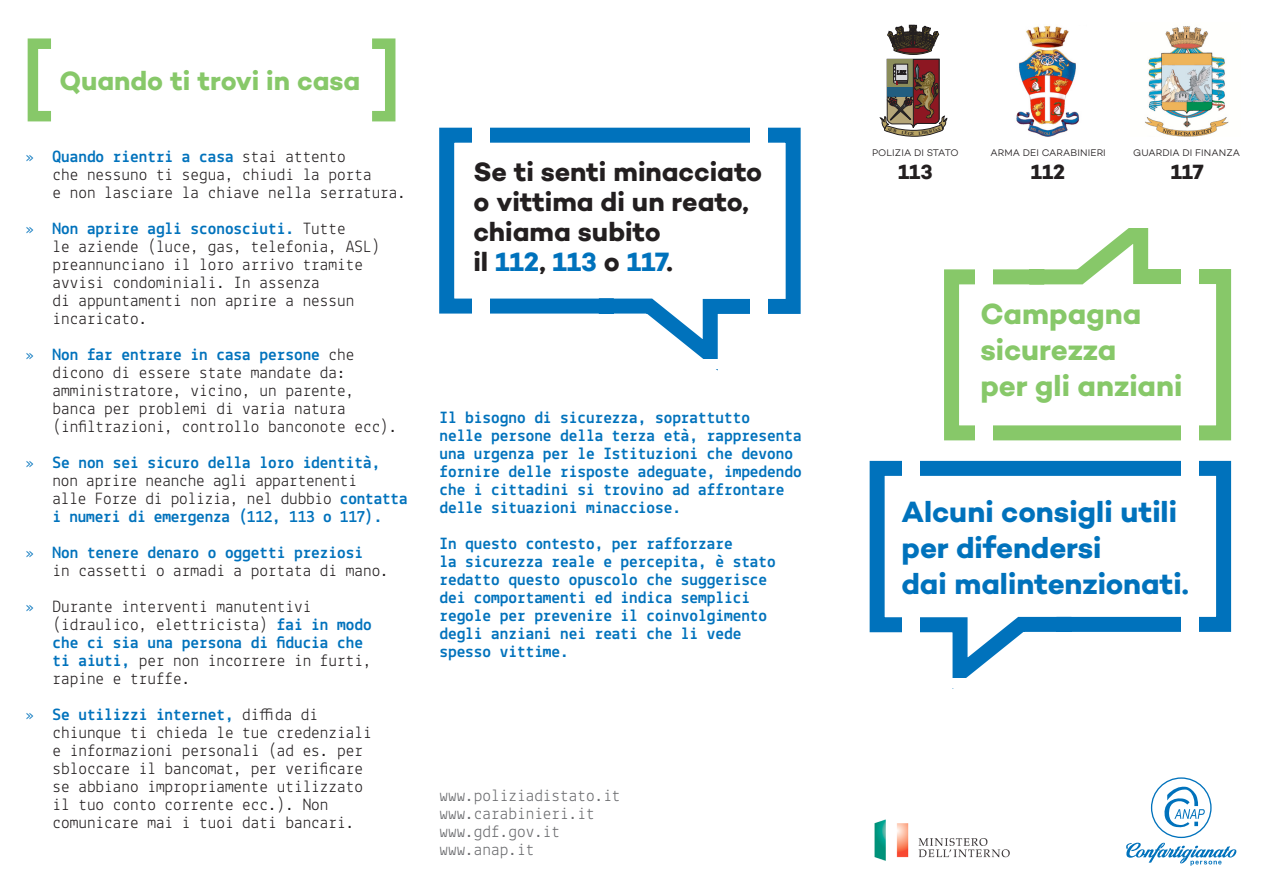
<style>
.page{position:relative;width:1263px;height:893px;background:#fff}
.page>*{position:absolute;margin:0;border:0;box-sizing:border-box;transform-origin:0 0}
.t1{font:29.7px/36px "Campton Bold DEMO";color:#0072bc}
.t2{font:29.7px/36px "Campton Bold DEMO";color:#87c869}
.t3{font:27px/30px "Campton Bold DEMO";color:#231f20}
.t4{font:27px "Campton Bold DEMO";color:#87c869}
.t5{font:21px "Campton Bold DEMO";color:#231f20}
.t6{font:17.25px/18px "Lekton";color:#231f20}
.t7{font:700 17.25px/18px "Lekton";color:#0072bc}
.t8{font:17.25px/18px "Lekton";color:#6c6d70}
.t9{font:9.75px "Campton Light DEMO";letter-spacing:.01em;color:#231f20}
.s1{color:#0072bc}
.s2{font-weight:700;color:#0072bc}
.s3{font-weight:400}
.s4{font-weight:400;color:#231f20}
</style>
<div class="page">
<svg style="left:944px;top:228px;width:288px;height:213px"></svg>
<svg style="left:869px;top:460px;width:363px;height:229px"></svg>
<div style="left:902px;top:419px;width:17px;height:240px;background:#fff"></div>
<div style="left:975px;top:230px;width:17px;height:216px;background:#fff"></div>
<div style="left:1181px;top:251px;width:17px;height:385px;background:#fff"></div>
<div style="left:941px;top:678px;width:29px;height:9px;background:#fff"></div>
<svg style="left:439px;top:127px;width:362px;height:244px"></svg>
<div style="left:751px;top:118px;width:17px;height:254px;background:#fff"></div>
<div style="left:472px;top:108px;width:17px;height:231px;background:#fff"></div>
<div style="left:700px;top:360px;width:30px;height:9px;background:#fff"></div>
<svg style="left:1151px;top:777px;width:60px;height:61px"></svg>
<div style="left:1152px;top:779px;width:58px;height:58px;background:#fff;border-radius:50%"></div>
<svg style="left:1164px;top:786px;width:41px;height:42px"></svg>
<svg style="left:1126px;top:843px;width:111px;height:23px"></svg>
<div style="left:28px;top:38px;width:28px;height:83px;border:10px solid #87c869"></div>
<div style="left:367px;top:38px;width:28px;height:83px;border:10px solid #87c869"></div>
<img style="left:1016px;top:26px;width:64px;height:111px">
<img style="left:1145px;top:26px;width:84px;height:110px">
<img style="left:874px;top:819px;width:136px;height:42px">
<svg style="left:880px;top:25px;width:67px;height:111px"></svg>
<h2 class="t4" style="left:60px;top:65px;width:302px">Quando ti trovi in casa</h2>
<p class="t6" style="left:53px;top:147px;width:355px;text-indent:-27px"><span class="s1">»</span> <span class="s2">Quando rientri a casa</span> stai attento<br>che nessuno ti segua, chiudi la porta<br>e non lasciare la chiave nella serratura.</p>
<p class="t6" style="left:53px;top:219px;width:329px;text-indent:-27px"><span class="s1">»</span> <span class="s2">Non aprire agli sconosciuti.</span> Tutte<br>le aziende (luce, gas, telefonia, ASL) preannunciano il loro arrivo tramite avvisi condominiali. In assenza<br>di appuntamenti non aprire a nessun incaricato.</p>
<p class="t6" style="left:53px;top:345px;width:346px;text-indent:-27px"><span class="s1">»</span> <span class="s2">Non far entrare in casa persone</span> che dicono di essere state mandate da: amministratore, vicino, un parente, banca per problemi di varia natura (infiltrazioni, controllo banconote ecc).</p>
<p class="t7" style="left:53px;top:453px;width:357px;text-indent:-27px"><span class="s3">»</span> Se non sei sicuro della loro identità, <span class="s4">non aprire neanche agli appartenenti<br>alle Forze di polizia, nel dubbio</span> contatta i numeri di emergenza (112, 113 o 117).</p>
<p class="t6" style="left:53px;top:543px;width:338px;text-indent:-27px"><span class="s1">»</span> <span class="s2">Non tenere denaro o oggetti preziosi<br></span>in cassetti o armadi a portata di mano.</p>
<p class="t6" style="left:53px;top:597px;width:321px;text-indent:-27px"><span class="s1">»</span> Durante interventi manutentivi (idraulico, elettricista) <span class="s2">fai in modo che ci sia una persona di fiducia che ti aiuti,</span> per non incorrere in furti, rapine e truffe.</p>
<p class="t6" style="left:53px;top:705px;width:321px;text-indent:-27px"><span class="s1">»</span> <span class="s2">Se utilizzi internet,</span> diffida di chiunque ti chieda le tue credenziali e informazioni personali (ad es. per sbloccare il bancomat, per verificare se abbiano impropriamente utilizzato il tuo conto corrente ecc.). Non comunicare mai i tuoi dati bancari.</p>
<h2 class="t3" style="left:473px;top:157px;width:290px">Se ti senti minacciato o vittima di un reato, chiama subito<br>il <span class="s1">112</span>, <span class="s1">113</span> o <span class="s1">117</span>.</h2>
<p class="t7" style="left:439px;top:408px;width:364px">Il bisogno di sicurezza, soprattutto<br>nelle persone della terza età, rappresenta una urgenza per le Istituzioni che devono fornire delle risposte adeguate, impedendo che i cittadini si trovino ad affrontare delle situazioni minacciose.</p>
<p class="t7" style="left:439px;top:534px;width:338px">In questo contesto, per rafforzare<br>la sicurezza reale e percepita, è stato redatto questo opuscolo che suggerisce dei comportamenti ed indica semplici regole per prevenire il coinvolgimento degli anziani nei reati che li vede spesso vittime.</p>
<p class="t8" style="left:439px;top:786px;width:183px">www.poliziadistato.it www.carabinieri.it www.gdf.gov.it www.anap.it</p>
<p class="t9" style="left:872px;top:148px;width:88px">POLIZIA DI STATO</p>
<p class="t5" style="left:898px;top:159px;width:36px">113</p>
<p class="t9" style="left:990px;top:148px;width:117px">ARMA DEI CARABINIERI</p>
<p class="t5" style="left:1031px;top:159px;width:36px">112</p>
<p class="t9" style="left:1133px;top:148px;width:108px">GUARDIA DI FINANZA</p>
<p class="t5" style="left:1171px;top:159px;width:35px">117</p>
<h1 class="t2" style="left:980px;top:296px;width:204px">Campagna sicurezza<br>per gli anziani</h1>
<h1 class="t1" style="left:901px;top:494px;width:289px">Alcuni consigli utili per difendersi<br>dai malintenzionati.</h1>
</div>
